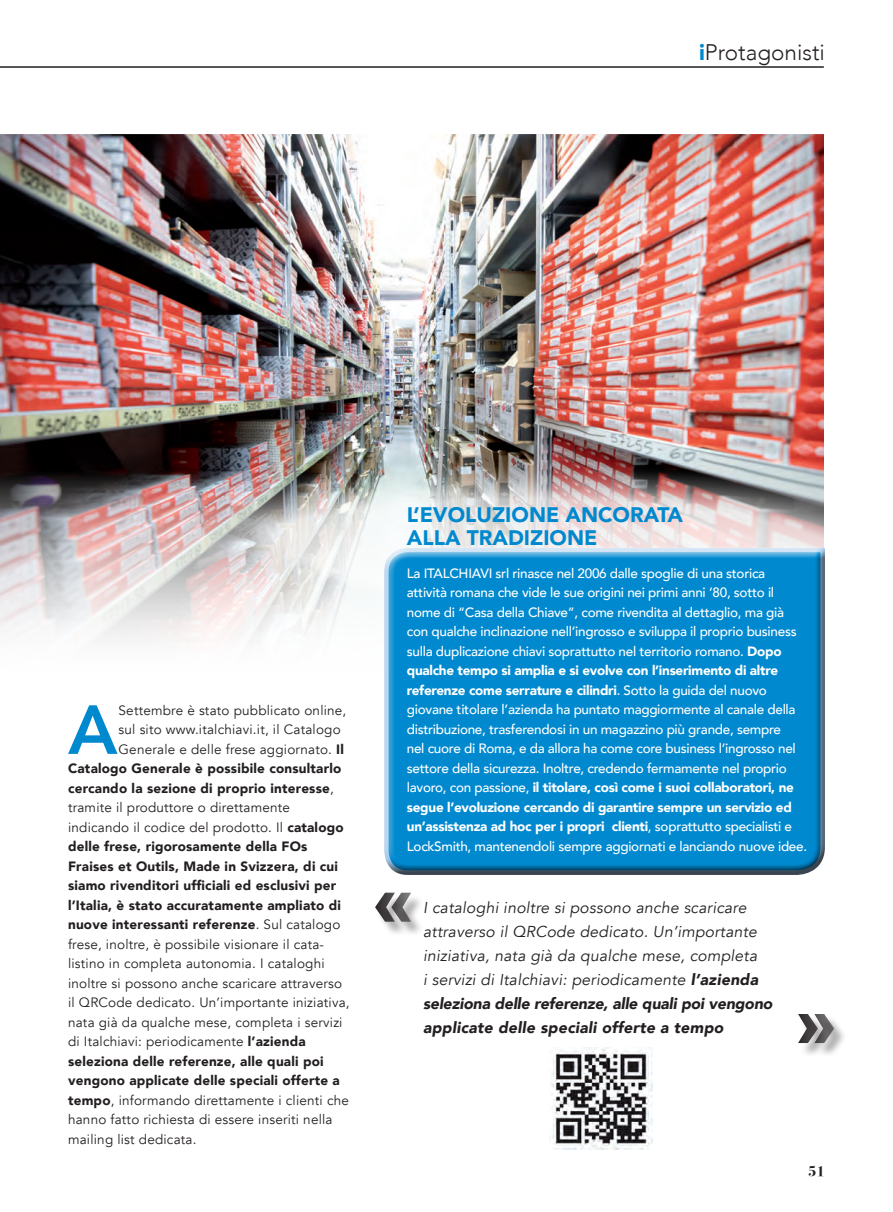
<style>
.page{position:relative;width:893px;height:1212px;background:#fff}
.page>*{position:absolute;margin:0;border:0;box-sizing:border-box;transform-origin:0 0}
.TESTO{font:800 68.55px "Avenir";color:#0089cf}
.t1{font:900 64.2px "Arial";color:#231f20}
.t2{font:300 22.5px "Avenir";color:#231f20}
.TESTO_BOX{font:900 21px "Avenir";color:#0089cf}
.FRASE{font:italic 15.75px/24px "Avenir";letter-spacing:.015em;color:#231f20}
.t3{font:700 15px "Bodoni Svty Two ITCTT";color:#231f20}
.TESTO_BOX-2{font:500 13.5px/19.5px "Avenir";letter-spacing:-.02em;color:#fff}
.TESTO-2{font:13.5px "Avenir";letter-spacing:.015em;color:#231f20}
.TESTO-3{font:900 13.5px "Avenir";letter-spacing:.015em;color:#231f20}
.s1{font-weight:900;color:#0089cf}
.s2{font-weight:900}
.s3{font-weight:400}
</style>
<div class="page">
<img style="left:0;top:135px;width:824px;height:506px">
<hr style="left:0;top:66px;width:824px;height:2px;background:#231f20">
<div style="left:377px;top:894px;width:48px;height:42px;background:#231f20;opacity:.36"></div>
<div style="left:800px;top:1015px;width:48px;height:43px;background:#231f20;opacity:.36"></div>
<img style="left:551px;top:1047px;width:101px;height:103px">
<img style="left:196px;top:457px;width:665px;height:148px;border-radius:50%">
<div style="left:381px;top:548px;width:444px;height:327px;background:#231f20;opacity:.75"></div>
<p class="t2" style="left:699px;top:39px;width:127px"><span class="s1">i</span>Protagonisti</p>
<p class="TESTO" style="left:68px;top:677px;width:51px">A</p>
<p class="TESTO-2" style="left:119px;top:702px;width:229px">Settembre è stato pubblicato online,</p>
<p class="TESTO-2" style="left:119px;top:722px;width:224px">sul sito www.italchiavi.it, il Catalogo</p>
<p class="TESTO-2" style="left:119px;top:741px;width:227px">Generale e delle frese aggiornato. <span class="s2">Il</span></p>
<p class="TESTO-3" style="left:68px;top:757px;width:275px">Catalogo Generale è possibile consultarlo</p>
<p class="TESTO-3" style="left:68px;top:777px;width:267px">cercando la sezione di proprio interesse<span class="s3">,</span></p>
<p class="TESTO-2" style="left:68px;top:800px;width:223px">tramite il produttore o direttamente</p>
<p class="TESTO-2" style="left:68px;top:819px;width:277px">indicando il codice del prodotto. Il <span class="s2">catalogo</span></p>
<p class="TESTO-3" style="left:68px;top:835px;width:241px">delle frese, rigorosamente della FOs</p>
<p class="TESTO-3" style="left:68px;top:854px;width:272px">Fraises et Outils, Made in Svizzera, di cui</p>
<p class="TESTO-3" style="left:68px;top:874px;width:270px">siamo rivenditori ufficiali ed esclusivi per</p>
<p class="TESTO-3" style="left:68px;top:893px;width:274px">l’Italia, è stato accuratamente ampliato di</p>
<p class="TESTO-3" style="left:68px;top:913px;width:274px">nuove interessanti referenze<span class="s3">. Sul catalogo</span></p>
<p class="TESTO-2" style="left:68px;top:936px;width:258px">frese, inoltre, è possibile visionare il cata-</p>
<p class="TESTO-2" style="left:68px;top:956px;width:258px">listino in completa autonomia. I cataloghi</p>
<p class="TESTO-2" style="left:68px;top:975px;width:276px">inoltre si possono anche scaricare attraverso</p>
<p class="TESTO-2" style="left:68px;top:995px;width:283px">il QRCode dedicato. Un’importante iniziativa,</p>
<p class="TESTO-2" style="left:68px;top:1014px;width:276px">nata già da qualche mese, completa i servizi</p>
<p class="TESTO-2" style="left:68px;top:1034px;width:239px">di Italchiavi: periodicamente <span class="s2">l’azienda</span></p>
<p class="TESTO-3" style="left:68px;top:1049px;width:257px">seleziona delle referenze, alle quali poi</p>
<p class="TESTO-3" style="left:68px;top:1069px;width:273px">vengono applicate delle speciali offerte a</p>
<p class="TESTO-2" style="left:68px;top:1092px;width:282px"><span class="s2">tempo</span>, informando direttamente i clienti che</p>
<p class="TESTO-2" style="left:68px;top:1111px;width:266px">hanno fatto richiesta di essere inseriti nella</p>
<p class="TESTO-2" style="left:68px;top:1131px;width:130px">mailing list dedicata.</p>
<p class="TESTO_BOX" style="left:407px;top:496px;width:278px">L’EVOLUZIONE ANCORATA</p>
<p class="TESTO_BOX" style="left:407px;top:520px;width:192px">ALLA TRADIZIONE</p>
<p class="TESTO_BOX-2" style="left:407px;top:563px;width:402px">La ITALCHIAVI srl rinasce nel 2006 dalle spoglie di una storica attività romana che vide le sue origini nei primi anni ’80, sotto il nome di “Casa della Chiave”, come rivendita al dettaglio, ma già con qualche inclinazione nell’ingrosso e sviluppa il proprio business sulla duplicazione chiavi soprattutto nel territorio romano. <span class="s2">Dopo qualche tempo si amplia e si evolve con l’inserimento di altre referenze come serrature e cilindri</span>. Sotto la guida del nuovo giovane titolare l’azienda ha puntato maggiormente al canale della distribuzione, trasferendosi in un magazzino più grande, sempre<br>nel cuore di Roma, e da allora ha come core business l’ingrosso nel settore della sicurezza. Inoltre, credendo fermamente nel proprio lavoro, con passione, <span class="s2">il titolare, così come i suoi collaboratori, ne segue l’evoluzione cercando di garantire sempre un servizio ed un’assistenza ad hoc per i propri clienti</span>, soprattutto specialisti e LockSmith, mantenendoli sempre aggiornati e lanciando nuove idee.</p>
<h2 class="t1" style="left:372px;top:854px;width:44px">«</h2>
<p class="FRASE" style="left:423px;top:895px;width:351px">I cataloghi inoltre si possono anche scaricare attraverso il QRCode dedicato. Un’importante iniziativa, nata già da qualche mese, completa<br>i servizi di Italchiavi: periodicamente <span class="s2">l’azienda seleziona delle referenze, alle quali poi vengono applicate delle speciali offerte a tempo</span></p>
<h2 class="t1" style="left:794px;top:976px;width:44px">»</h2>
<p class="t3" style="left:808px;top:1158px;width:18px">51</p>
</div>
